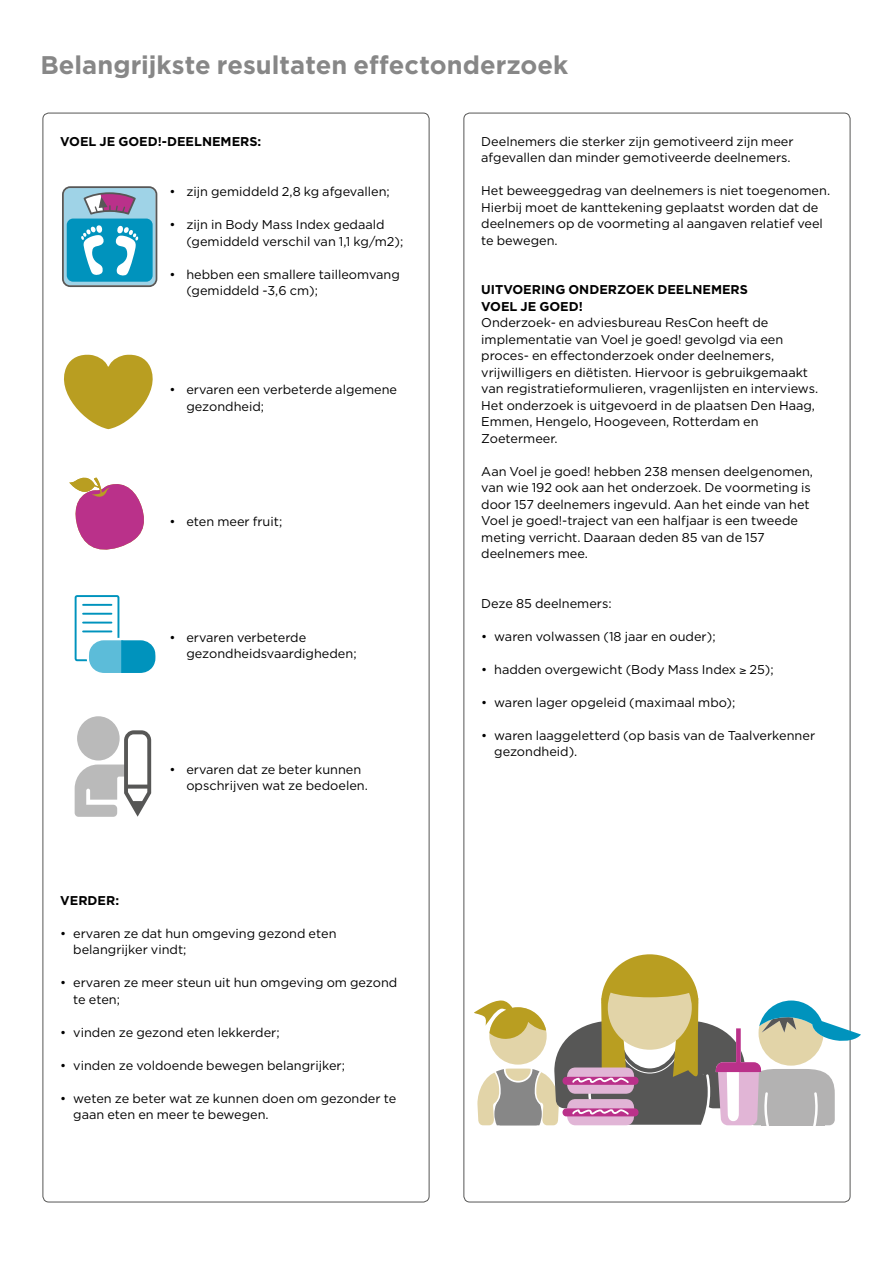
<style>
.page{position:relative;width:893px;height:1263px;background:#fff}
.page>*{position:absolute;margin:0;border:0;box-sizing:border-box;transform-origin:0 0}
.t1{font:700 25.5px "Gotham";color:#878787}
.t2{font:12.75px/16.5px "Gotham";color:#000}
.t3{font:700 12.75px/16.5px "Gotham";color:#000}
</style>
<div class="page">
<svg style="left:62px;top:186px;width:95px;height:101px;background:#5ea9c5"></svg>
<svg style="left:69px;top:477px;width:75px;height:73px"></svg>
<svg style="left:64px;top:354px;width:89px;height:75px"></svg>
<div style="left:77px;top:716px;width:43px;height:44px;background:#bababa;border-radius:50%"></div>
<svg style="left:75px;top:730px;width:76px;height:87px"></svg>
<svg style="left:474px;top:954px;width:387px;height:176px"></svg>
<div style="left:75px;top:595px;width:44px;height:66px;border:2px solid #0093bd;border-radius:2px"></div>
<hr style="left:83px;top:604px;width:28px;height:2px;background:#0093bd">
<hr style="left:83px;top:613px;width:28px;height:2px;background:#0093bd">
<svg style="left:83px;top:622px;width:28px;height:1px"></svg>
<hr style="left:83px;top:630px;width:28px;height:2px;background:#0093bd">
<svg style="left:85px;top:637px;width:71px;height:36px"></svg>
<h1 class="t1" style="left:40px;top:48px;width:529px">Belangrijkste resultaten effectonderzoek</h1>
<p class="t3" style="left:60px;top:133px;width:203px">VOEL JE GOED!-DEELNEMERS:</p>
<p class="t2" style="left:169px;top:183px;width:222px">• zijn gemiddeld 2,8 kg afgevallen;</p>
<p class="t2" style="left:186px;top:216px;width:218px;text-indent:-17px">• zijn in Body Mass Index gedaald (gemiddeld verschil van 1,1 kg/m2);</p>
<p class="t2" style="left:186px;top:266px;width:215px;text-indent:-17px">• hebben een smallere tailleomvang (gemiddeld -3,6 cm);</p>
<p class="t2" style="left:186px;top:381px;width:212px;text-indent:-17px">• ervaren een verbeterde algemene gezondheid;</p>
<p class="t2" style="left:169px;top:513px;width:114px">• eten meer fruit;</p>
<p class="t2" style="left:186px;top:629px;width:172px;text-indent:-17px">• ervaren verbeterde gezondheidsvaardigheden;</p>
<p class="t2" style="left:186px;top:761px;width:183px;text-indent:-17px">• ervaren dat ze beter kunnen opschrijven wat ze bedoelen.</p>
<p class="t3" style="left:60px;top:892px;width:60px">VERDER:</p>
<p class="t2" style="left:73px;top:924px;width:265px;text-indent:-13px">• ervaren ze dat hun omgeving gezond eten belangrijker vindt;</p>
<p class="t2" style="left:73px;top:974px;width:326px;text-indent:-13px">• ervaren ze meer steun uit hun omgeving om gezond te eten;</p>
<p class="t2" style="left:60px;top:1023px;width:221px">• vinden ze gezond eten lekkerder;</p>
<p class="t2" style="left:60px;top:1056px;width:286px">• vinden ze voldoende bewegen belangrijker;</p>
<p class="t2" style="left:73px;top:1089px;width:324px;text-indent:-13px">• weten ze beter wat ze kunnen doen om gezonder te gaan eten en meer te bewegen.</p>
<p class="t2" style="left:481px;top:132px;width:314px">Deelnemers die sterker zijn gemotiveerd zijn meer afgevallen dan minder gemotiveerde deelnemers.</p>
<p class="t2" style="left:481px;top:182px;width:350px">Het beweeggedrag van deelnemers is niet toegenomen.<br>Hierbij moet de kanttekening geplaatst worden dat de deelnemers op de voormeting al aangaven relatief veel te bewegen.</p>
<p class="t3" style="left:481px;top:281px;width:268px">UITVOERING ONDERZOEK DEELNEMERS<br>VOEL JE GOED!</p>
<p class="t2" style="left:481px;top:314px;width:338px">Onderzoek- en adviesbureau ResCon heeft de implementatie van Voel je goed! gevolgd via een proces- en effectonderzoek onder deelnemers, vrijwilligers en diëtisten. Hiervoor is gebruikgemaakt van registratieformulieren, vragenlijsten en interviews.<br>Het onderzoek is uitgevoerd in de plaatsen Den Haag, Emmen, Hengelo, Hoogeveen, Rotterdam en Zoetermeer.</p>
<p class="t2" style="left:481px;top:462px;width:333px">Aan Voel je goed! hebben 238 mensen deelgenomen, van wie 192 ook aan het onderzoek. De voormeting is door 157 deelnemers ingevuld. Aan het einde van het Voel je goed!-traject van een halfjaar is een tweede meting verricht. Daaraan deden 85 van de 157 deelnemers mee.</p>
<p class="t2" style="left:481px;top:594px;width:132px">Deze 85 deelnemers:</p>
<p class="t2" style="left:481px;top:627px;width:236px">• waren volwassen (18 jaar en ouder);</p>
<p class="t2" style="left:481px;top:660px;width:294px">• hadden overgewicht (Body Mass Index ≥ 25);</p>
<p class="t2" style="left:481px;top:693px;width:256px">• waren lager opgeleid (maximaal mbo);</p>
<p class="t2" style="left:494px;top:726px;width:322px;text-indent:-13px">• waren laaggeletterd (op basis van de Taalverkenner gezondheid).</p>
</div>
